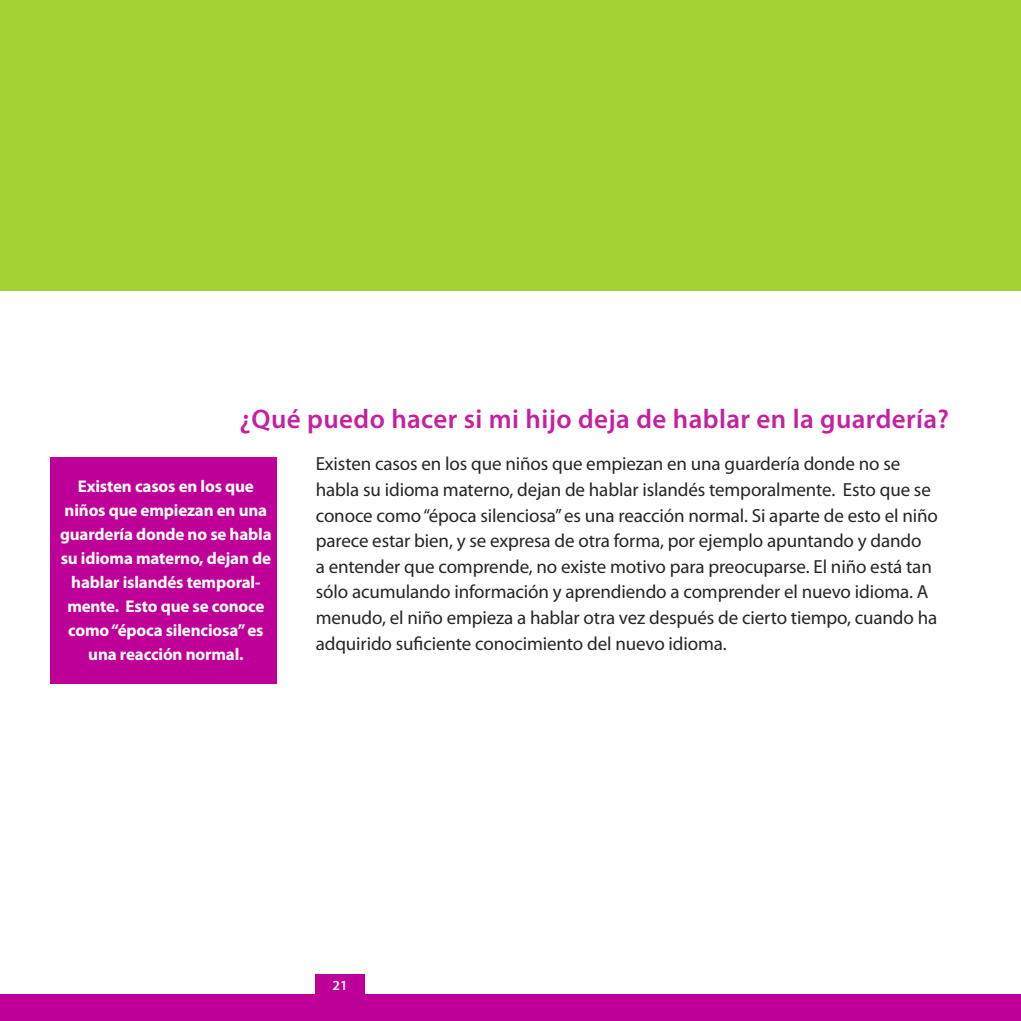
<style>
.page{position:relative;width:1021px;height:1021px;background:#fff}
.page>*{position:absolute;margin:0;border:0;box-sizing:border-box;transform-origin:0 0}
.t1{font:600 27px "Myriad Pro";letter-spacing:.015em;color:#c420a0}
.t2{font:19px/25.6px "Myriad Pro";letter-spacing:-.005em;color:#282522}
.t3{font:700 17px/24px "Myriad Pro";letter-spacing:-.01em;color:#fff;text-align:center}
.t4{font:600 14px "Myriad Pro";color:#fff}
</style>
<div class="page">
<div style="left:0;top:0;width:1020px;height:291px;background:#a3d134"></div>
<div style="left:0;top:994px;width:1020px;height:26px;background:#be0098"></div>
<div style="left:50px;top:456px;width:227px;height:227px;background:#be0098"></div>
<div style="left:315px;top:973px;width:49px;height:25px;background:#be0098"></div>
<h1 class="t1" style="left:240px;top:404px;width:711px">¿Qué puedo hacer si mi hijo deja de hablar en la guardería?</h1>
<p class="t3" style="left:60px;top:474px;width:213px">Existen casos en los que niños que empiezan en una guardería donde no se habla su idioma materno, dejan de hablar islandés temporal&shy;mente. Esto que se conoce como “época silenciosa” es una reacción normal.</p>
<p class="t2" style="left:316px;top:451px;width:623px">Existen casos en los que niños que empiezan en una guardería donde no se habla su idioma materno, dejan de hablar islandés temporalmente. Esto que se conoce como “época silenciosa” es una reacción normal. Si aparte de esto el niño parece estar bien, y se expresa de otra forma, por ejemplo apuntando y dando<br>a entender que comprende, no existe motivo para preocuparse. El niño está tan sólo acumulando información y aprendiendo a comprender el nuevo idioma. A menudo, el niño empieza a hablar otra vez después de cierto tiempo, cuando ha adquirido suficiente conocimiento del nuevo idioma.</p>
<p class="t4" style="left:332px;top:977px;width:17px">21</p>
</div>
